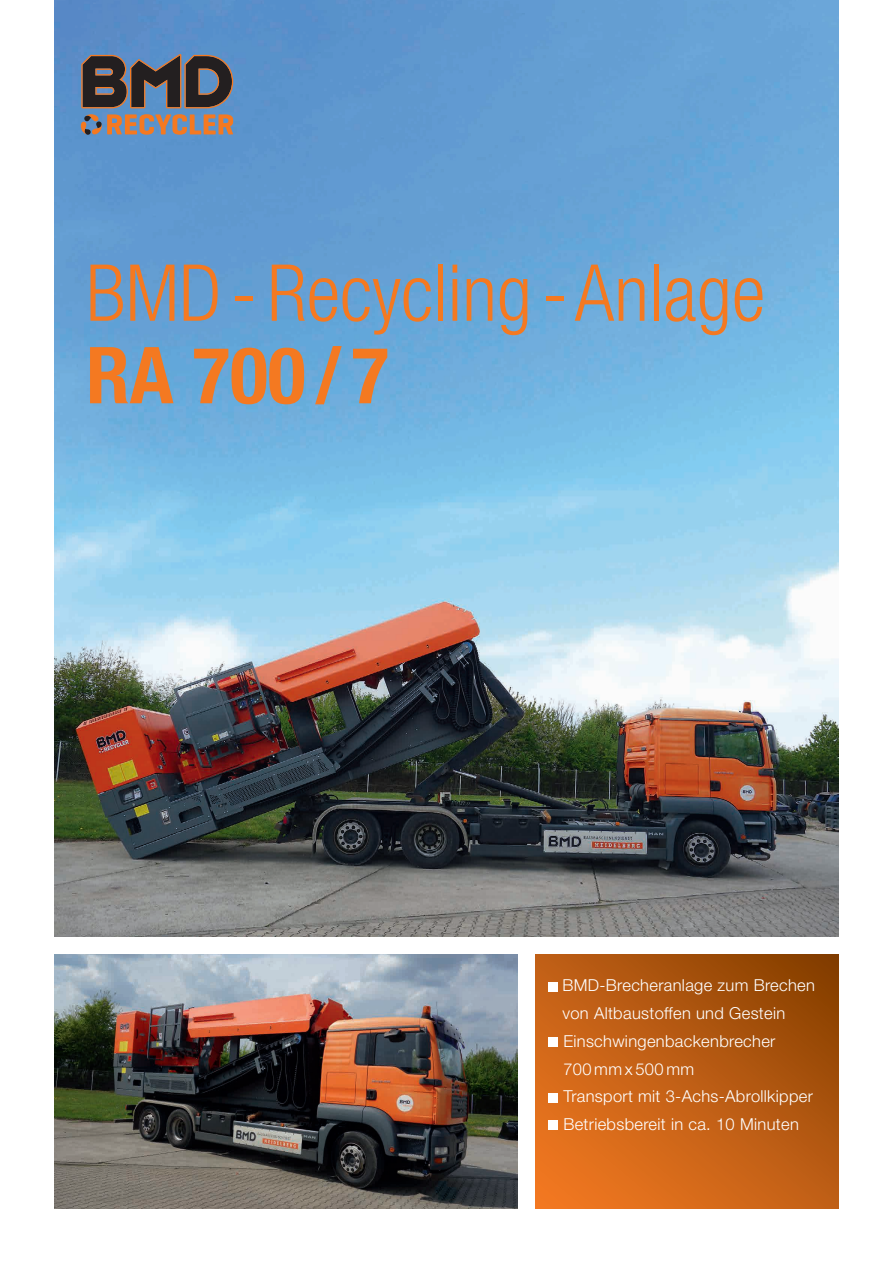
<style>
.page{position:relative;width:893px;height:1263px;background:#fff}
.page>*{position:absolute;margin:0;border:0;box-sizing:border-box;transform-origin:0 0}
.t1{font:300 condensed 78.6px "Helvetica Neue LT Std";color:#f47921}
.t2{font:700 condensed 78.6px "Helvetica Neue LT Std";color:#f47921}
.t3{font:300 16.5px/27.8px "Helvetica Neue LT Std";letter-spacing:.02em;color:#fff}
</style>
<div class="page">
<img style="left:54px;top:0;width:785px;height:936px">
<svg style="left:81px;top:114px;width:152px;height:21px;background:#a48373"></svg>
<svg style="left:81px;top:54px;width:152px;height:54px;background:#494b53"></svg>
<img style="left:54px;top:954px;width:464px;height:255px">
<svg style="left:536px;top:954px;width:303px;height:255px;background:#be5d13"></svg>
<div style="left:549px;top:982px;width:9px;height:9px;background:#fff"></div>
<div style="left:549px;top:1037px;width:9px;height:10px;background:#fff"></div>
<div style="left:549px;top:1093px;width:9px;height:9px;background:#fff"></div>
<div style="left:549px;top:1120px;width:9px;height:10px;background:#fff"></div>
<h1 class="t1" style="left:86px;top:248px;width:681px">BMD-Recycling -Anlage</h1>
<h1 class="t2" style="left:86px;top:328px;width:304px">RA 700 / 7</h1>
<p class="t3" style="left:562px;top:971px;width:254px">BMD-Brecheranlage zum Brechen von Altbaustoffen und Gestein<br>Einschwingenbackenbrecher<br>700 mm x 500 mm<br>Transport mit 3-Achs-Abrollkipper<br>Betriebsbereit in ca. 10 Minuten</p>
</div>
